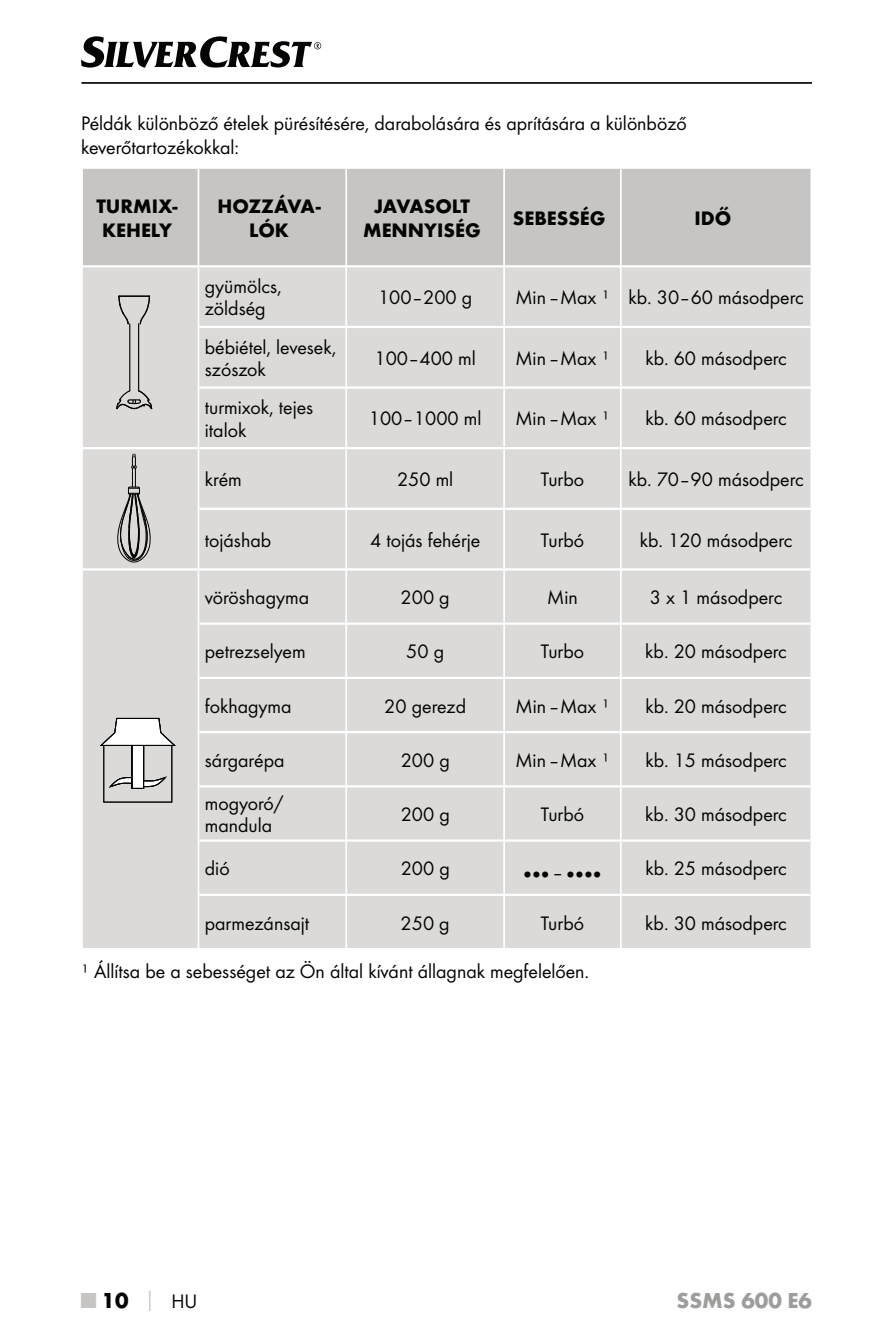
<style>
.page{position:relative;width:893px;height:1340px;background:#fff}
.page>*{position:absolute;margin:0;border:0;box-sizing:border-box;transform-origin:0 0}
.t1{font:700 29.25px "Futura";color:#040503}
.t2{font:700 22.5px "Futura";color:#9d9d9c}
.t3{font:700 22.5px "Futura";color:#040503}
.t4{font:20.25px/22.5px "Futura Boo";color:#040503}
.t5{font:700 20.25px/24.3px "Futura";color:#040503;text-align:center}
.s1{font-family:"Futura Boo";font-weight:400;font-size:20.25px}
.s2{color:#c6c5c4}
.s3{font-size:20.25px;color:#c6c5c4}
</style>
<div class="page">
<hr style="left:81px;top:82px;width:731px;height:2px;background:#040503">
<svg style="left:81px;top:36px;width:240px;height:32px"></svg>
<div style="left:83px;top:169px;width:727px;height:96px;background:#c6c5c4"></div>
<div style="left:83px;top:267px;width:727px;height:681px;background:#dbdad9"></div>
<hr style="left:199px;top:326px;width:611px;height:2px;background:#fff">
<hr style="left:199px;top:386px;width:611px;height:3px;background:#fff">
<hr style="left:83px;top:447px;width:115px;height:2px;background:#fff">
<hr style="left:198px;top:447px;width:612px;height:2px;background:#fff">
<hr style="left:199px;top:507px;width:611px;height:3px;background:#fff">
<hr style="left:83px;top:568px;width:115px;height:2px;background:#fff">
<hr style="left:198px;top:568px;width:612px;height:2px;background:#fff">
<hr style="left:199px;top:622px;width:611px;height:2px;background:#fff">
<hr style="left:199px;top:676px;width:611px;height:3px;background:#fff">
<hr style="left:199px;top:731px;width:611px;height:2px;background:#fff">
<hr style="left:199px;top:785px;width:611px;height:2px;background:#fff">
<hr style="left:199px;top:839px;width:611px;height:2px;background:#fff">
<hr style="left:199px;top:893px;width:611px;height:3px;background:#fff">
<hr style="left:198px;top:169px;width:1px;height:96px;background:#fff">
<hr style="left:345px;top:169px;width:2px;height:96px;background:#fff">
<hr style="left:503px;top:169px;width:2px;height:96px;background:#fff">
<hr style="left:620px;top:169px;width:2px;height:96px;background:#fff">
<hr style="left:198px;top:267px;width:1px;height:60px;background:#fff">
<hr style="left:345px;top:267px;width:2px;height:59px;background:#fff">
<hr style="left:503px;top:267px;width:2px;height:59px;background:#fff">
<hr style="left:620px;top:267px;width:2px;height:59px;background:#fff">
<hr style="left:198px;top:327px;width:1px;height:60px;background:#fff">
<hr style="left:345px;top:328px;width:2px;height:58px;background:#fff">
<hr style="left:503px;top:328px;width:2px;height:58px;background:#fff">
<hr style="left:620px;top:328px;width:2px;height:58px;background:#fff">
<hr style="left:198px;top:387px;width:1px;height:60px;background:#fff">
<hr style="left:345px;top:389px;width:2px;height:58px;background:#fff">
<hr style="left:503px;top:389px;width:2px;height:58px;background:#fff">
<hr style="left:620px;top:389px;width:2px;height:58px;background:#fff">
<hr style="left:198px;top:449px;width:1px;height:60px;background:#fff">
<hr style="left:345px;top:449px;width:2px;height:58px;background:#fff">
<hr style="left:503px;top:449px;width:2px;height:58px;background:#fff">
<hr style="left:620px;top:449px;width:2px;height:58px;background:#fff">
<hr style="left:198px;top:509px;width:1px;height:59px;background:#fff">
<hr style="left:345px;top:510px;width:2px;height:58px;background:#fff">
<hr style="left:503px;top:510px;width:2px;height:58px;background:#fff">
<hr style="left:620px;top:510px;width:2px;height:58px;background:#fff">
<hr style="left:198px;top:570px;width:1px;height:53px;background:#fff">
<hr style="left:345px;top:570px;width:2px;height:52px;background:#fff">
<hr style="left:503px;top:570px;width:2px;height:52px;background:#fff">
<hr style="left:620px;top:570px;width:2px;height:52px;background:#fff">
<hr style="left:198px;top:623px;width:1px;height:55px;background:#fff">
<hr style="left:345px;top:624px;width:2px;height:52px;background:#fff">
<hr style="left:503px;top:624px;width:2px;height:52px;background:#fff">
<hr style="left:620px;top:624px;width:2px;height:52px;background:#fff">
<hr style="left:198px;top:678px;width:1px;height:54px;background:#fff">
<hr style="left:345px;top:679px;width:2px;height:52px;background:#fff">
<hr style="left:503px;top:679px;width:2px;height:52px;background:#fff">
<hr style="left:620px;top:679px;width:2px;height:52px;background:#fff">
<hr style="left:198px;top:732px;width:1px;height:54px;background:#fff">
<hr style="left:345px;top:733px;width:2px;height:52px;background:#fff">
<hr style="left:503px;top:733px;width:2px;height:52px;background:#fff">
<hr style="left:620px;top:733px;width:2px;height:52px;background:#fff">
<hr style="left:198px;top:786px;width:1px;height:54px;background:#fff">
<hr style="left:345px;top:787px;width:2px;height:52px;background:#fff">
<hr style="left:503px;top:787px;width:2px;height:52px;background:#fff">
<hr style="left:620px;top:787px;width:2px;height:52px;background:#fff">
<hr style="left:198px;top:840px;width:1px;height:54px;background:#fff">
<hr style="left:345px;top:841px;width:2px;height:52px;background:#fff">
<hr style="left:503px;top:841px;width:2px;height:52px;background:#fff">
<hr style="left:620px;top:841px;width:2px;height:52px;background:#fff">
<hr style="left:198px;top:894px;width:1px;height:54px;background:#fff">
<hr style="left:345px;top:896px;width:2px;height:52px;background:#fff">
<hr style="left:503px;top:896px;width:2px;height:52px;background:#fff">
<hr style="left:620px;top:896px;width:2px;height:52px;background:#fff">
<hr style="left:119px;top:295px;width:30px;height:2px;background:#040503">
<hr style="left:138px;top:324px;width:1px;height:66px;background:#040503">
<hr style="left:129px;top:324px;width:1px;height:66px;background:#040503">
<svg style="left:138px;top:294px;width:13px;height:53px"></svg>
<svg style="left:117px;top:294px;width:13px;height:52px"></svg>
<svg style="left:115px;top:389px;width:38px;height:21px"></svg>
<svg style="left:112px;top:453px;width:42px;height:197px;background:#c6c5c4"></svg>
<svg style="left:99px;top:717px;width:78px;height:86px"></svg>
<p class="t4" style="left:81px;top:112px;width:607px;line-height:24.3px">Példák különböző ételek pürésítésére, darabolására és aprítására a különböző keverőtartozékokkal:</p>
<p class="t5" style="left:96px;top:196px;width:83px;text-align:left">TURMIX-<br>KEHELY</p>
<p class="t5" style="left:217px;top:196px;width:105px">HOZZÁVA-<br>LÓK</p>
<p class="t5" style="left:363px;top:196px;width:119px">JAVASOLT<br>MENNYISÉG</p>
<p class="t5" style="left:513px;top:208px;width:94px">SEBESSÉG</p>
<p class="t5" style="left:694px;top:208px;width:38px">IDŐ</p>
<p class="t4" style="left:205px;top:276px;width:78px">gyümölcs, zöldség</p>
<p class="t4" style="left:378px;top:287px;width:96px">100–200 g</p>
<p class="t4" style="left:515px;top:287px;width:290px">Min –Max ¹ kb. 30–60 másodperc</p>
<p class="t4" style="left:205px;top:337px;width:133px">bébiétel, levesek, szószok</p>
<p class="t4" style="left:374px;top:348px;width:103px">100–400 ml</p>
<p class="t4" style="left:515px;top:348px;width:96px">Min –Max ¹</p>
<p class="t4" style="left:645px;top:348px;width:143px">kb. 60 másodperc</p>
<p class="t4" style="left:205px;top:397px;width:110px">turmixok, tejes italok</p>
<p class="t4" style="left:369px;top:408px;width:114px">100–1000 ml</p>
<p class="t4" style="left:515px;top:408px;width:96px">Min –Max ¹</p>
<p class="t4" style="left:645px;top:408px;width:143px">kb. 60 másodperc</p>
<p class="t4" style="left:205px;top:469px;width:38px">krém</p>
<p class="t4" style="left:397px;top:469px;width:58px">250 ml</p>
<p class="t4" style="left:541px;top:469px;width:45px">Turbo</p>
<p class="t4" style="left:628px;top:469px;width:177px">kb. 70–90 másodperc</p>
<p class="t4" style="left:205px;top:530px;width:68px">tojáshab</p>
<p class="t4" style="left:370px;top:530px;width:112px">4 tojás fehérje</p>
<p class="t4" style="left:541px;top:530px;width:45px">Turbó</p>
<p class="t4" style="left:640px;top:530px;width:154px">kb. 120 másodperc</p>
<p class="t4" style="left:205px;top:587px;width:106px">vöröshagyma</p>
<p class="t4" style="left:401px;top:587px;width:51px">200 g</p>
<p class="t4" style="left:547px;top:587px;width:32px">Min</p>
<p class="t4" style="left:650px;top:587px;width:134px">3 x 1 másodperc</p>
<p class="t4" style="left:205px;top:641px;width:102px">petrezselyem</p>
<p class="t4" style="left:406px;top:641px;width:39px">50 g</p>
<p class="t4" style="left:541px;top:641px;width:45px">Turbo</p>
<p class="t4" style="left:645px;top:641px;width:143px">kb. 20 másodperc</p>
<p class="t4" style="left:205px;top:695px;width:88px">fokhagyma</p>
<p class="t4" style="left:384px;top:695px;width:83px">20 gerezd</p>
<p class="t4" style="left:515px;top:695px;width:96px">Min –Max ¹</p>
<p class="t4" style="left:645px;top:695px;width:143px">kb. 20 másodperc</p>
<p class="t4" style="left:205px;top:750px;width:81px">sárgarépa</p>
<p class="t4" style="left:401px;top:750px;width:51px">200 g</p>
<p class="t4" style="left:515px;top:750px;width:96px">Min –Max ¹</p>
<p class="t4" style="left:645px;top:750px;width:143px">kb. 15 másodperc</p>
<p class="t4" style="left:205px;top:793px;width:80px">mogyoró/ mandula</p>
<p class="t4" style="left:401px;top:804px;width:51px">200 g</p>
<p class="t4" style="left:541px;top:804px;width:45px">Turbó</p>
<p class="t4" style="left:645px;top:804px;width:143px">kb. 30 másodperc</p>
<p class="t4" style="left:205px;top:858px;width:26px">dió</p>
<p class="t4" style="left:401px;top:858px;width:51px">200 g</p>
<h1 class="t1" style="left:523px;top:855px;width:80px">... <span class="s1">–</span> ....</h1>
<p class="t4" style="left:645px;top:858px;width:143px">kb. 25 másodperc</p>
<p class="t4" style="left:205px;top:912px;width:106px">parmezánsajt</p>
<p class="t4" style="left:401px;top:912px;width:51px">250 g</p>
<p class="t4" style="left:541px;top:912px;width:45px">Turbó</p>
<p class="t4" style="left:645px;top:912px;width:143px">kb. 30 másodperc</p>
<p class="t4" style="left:81px;top:961px;width:509px">¹ Állítsa be a sebességet az Ön által kívánt állagnak megfelelően.</p>
<p class="t3" style="left:81px;top:1291px;width:118px"><span class="s2">■</span> 10 <span class="s3">│</span> <span class="s1">HU</span></p>
<p class="t2" style="left:677px;top:1291px;width:137px">SSMS 600 E6</p>
</div>
